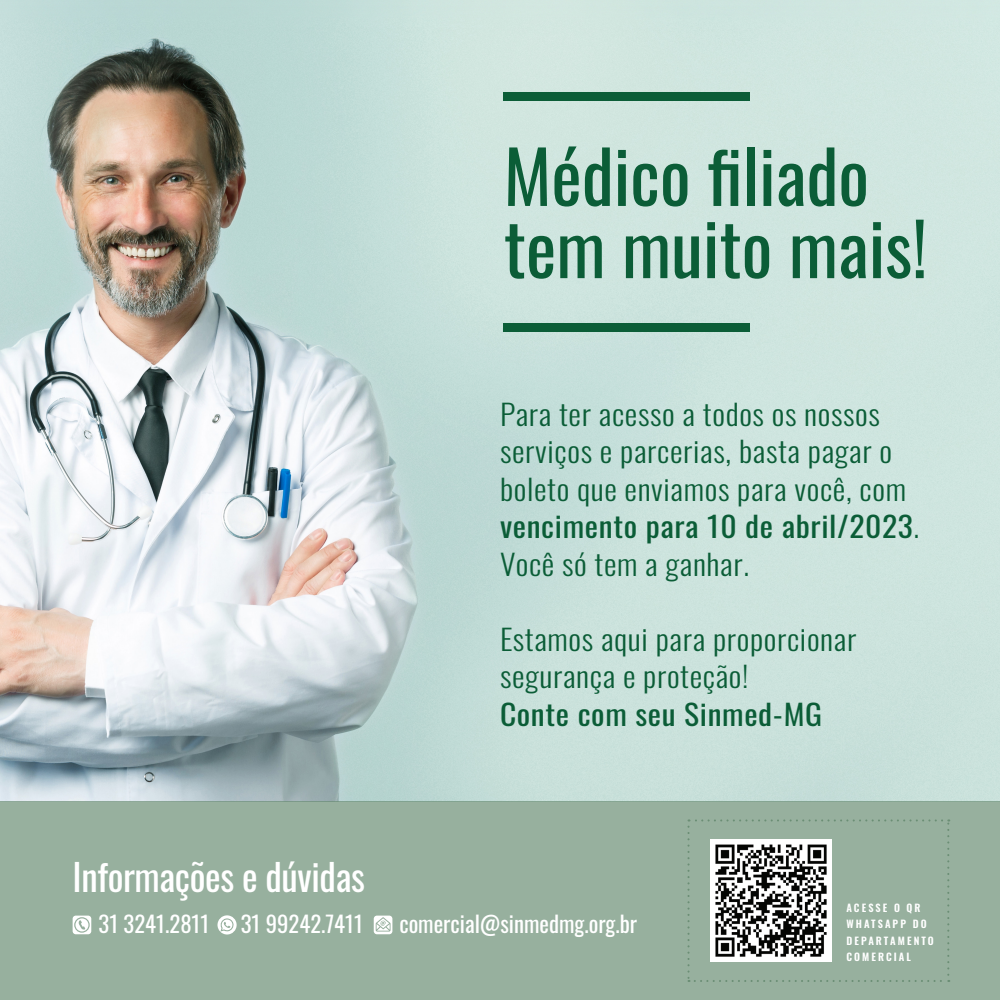
<style>
.page{position:relative;width:1000px;height:1000px;background:#fff}
.page>*{position:absolute;margin:0;border:0;box-sizing:border-box;transform-origin:0 0}
.t1{font:72.25px "Oswald";color:#0b5d37}
.t2{font:37.12px "Oswald";letter-spacing:-.01em;color:#fff}
.t3{font:300 28.75px/37.5px "Oswald";letter-spacing:.02em;color:#0b5d37;scale:1.1 1}
.t4{font:28.75px "Oswald";letter-spacing:.02em;color:#0b5d37;scale:1.1 1}
.t5{font:22.75px "Oswald";color:#fff}
.t6{font:600 10.38px "Oswald";letter-spacing:.2em;color:#fff}
.s1{font-weight:400}
</style>
<div class="page">
<img style="left:0;top:0;width:1000px;height:801px">
<div style="left:504px;top:323px;width:246px;height:9px;background:#0b5d37"></div>
<div style="left:504px;top:92px;width:246px;height:9px;background:#0b5d37"></div>
<div style="left:0;top:801px;width:1000px;height:199px;background:#97b09e"></div>
<svg style="left:688px;top:819px;width:261px;height:163px"></svg>
<img style="left:710px;top:840px;width:122px;height:121px">
<svg style="left:374px;top:916px;width:18px;height:18px"></svg>
<svg style="left:73px;top:916px;width:18px;height:18px"></svg>
<svg style="left:218px;top:915px;width:19px;height:20px"></svg>
<p class="t1" style="left:504px;top:112px;width:367px">Médico filiado</p>
<p class="t1" style="left:504px;top:184px;width:425px">tem muito mais!</p>
<p class="t3" style="left:500px;top:392px;width:383px">Para ter acesso a todos os nossos serviços e parcerias, basta pagar o boleto que enviamos para você, com <span class="s1">vencimento para 10 de abril/2023</span>.<br>Você só tem a ganhar.</p>
<p class="t3" style="left:500px;top:617px;width:326px">Estamos aqui para proporcionar segurança e proteção!</p>
<p class="t4" style="left:500px;top:688px;width:294px">Conte com seu Sinmed-MG</p>
<p class="t2" style="left:73px;top:844px;width:294px">Informações e dúvidas</p>
<p class="t5" style="left:99px;top:904px;width:113px">31 3241.2811</p>
<p class="t5" style="left:241px;top:904px;width:124px">31 99242.7411</p>
<p class="t5" style="left:399px;top:904px;width:239px">comercial@sinmedmg.org.br</p>
<p class="t6" style="left:846px;top:902px;width:76px">ACESSE O QR</p>
<p class="t6" style="left:846px;top:919px;width:82px">WHATSAPP DO</p>
<p class="t6" style="left:846px;top:935px;width:89px">DEPARTAMENTO</p>
<p class="t6" style="left:846px;top:952px;width:66px">COMERCIAL</p>
</div>
